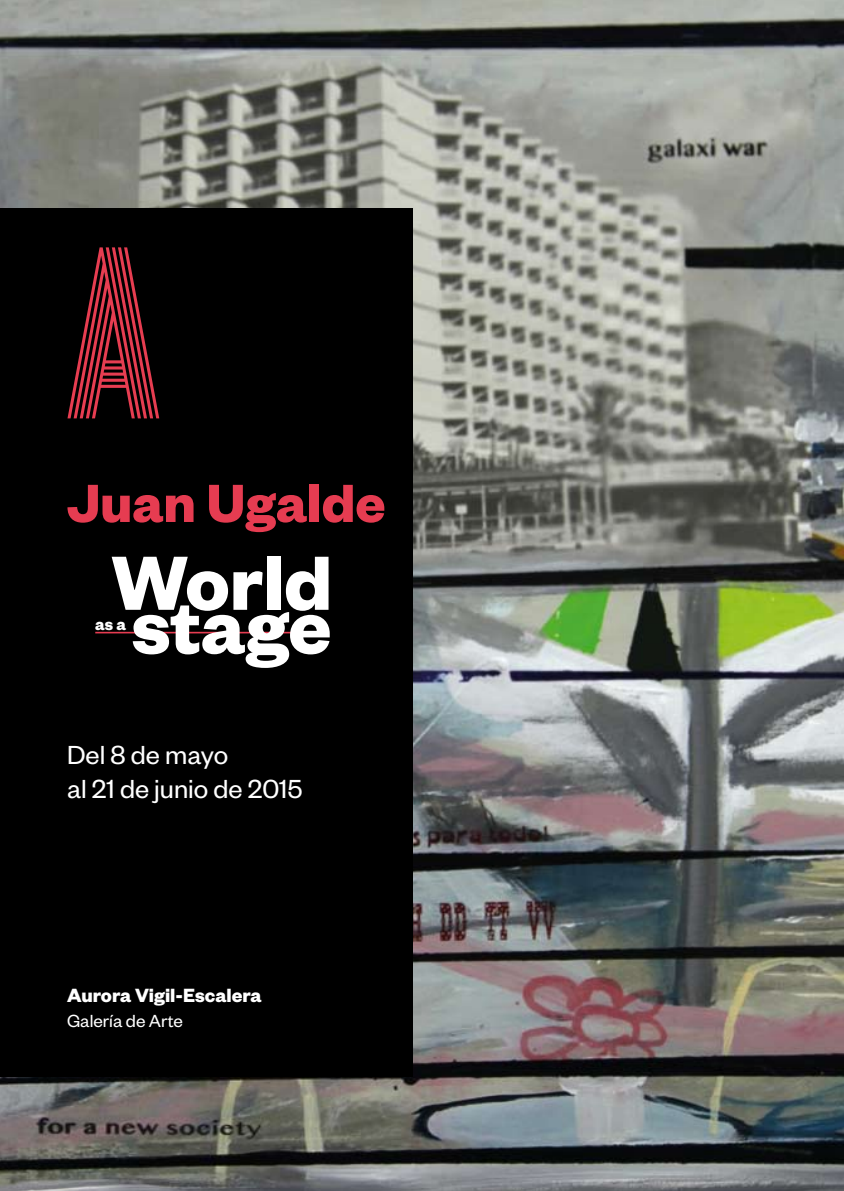
<style>
.page{position:relative;width:844px;height:1191px;background:#fff}
.page>*{position:absolute;margin:0;border:0;box-sizing:border-box;transform-origin:0 0}
.t1{font:700 84.17px "Founders Grotesk";color:#fff}
.t2{font:700 58.98px "Founders Grotesk";color:#e63c51}
.t3{font:28.7px/34.5px "Founders Grotesk";color:#fff}
.t4{font:700 21px "Founders Grotesk";color:#fff}
.t5{font:19.25px "Founders Grotesk";color:#fff}
.t6{font:700 18.03px "Founders Grotesk";color:#fff}
</style>
<div class="page">
<img style="left:0;top:0;width:843px;height:1191px">
<div style="left:0;top:208px;width:412px;height:868px;background:#000"></div>
<svg style="left:67px;top:247px;width:92px;height:171px"></svg>
<hr style="left:95px;top:632px;width:231px;height:1px;background:#e63c51">
<h2 class="t2" style="left:67px;top:465px;width:320px">Juan Ugalde</h2>
<h1 class="t1" style="left:112px;top:529px;width:222px">World</h1>
<h1 class="t1" style="left:132px;top:573px;width:201px">stage</h1>
<p class="t6" style="left:95px;top:612px;width:32px">as a</p>
<p class="t3" style="left:67px;top:736px;width:237px">Del 8 de mayo<br>al 21 de junio de 2015</p>
<p class="t4" style="left:67px;top:981px;width:196px">Aurora Vigil-Escalera</p>
<p class="t5" style="left:67px;top:1009px;width:117px">Galería de Arte</p>
</div>
